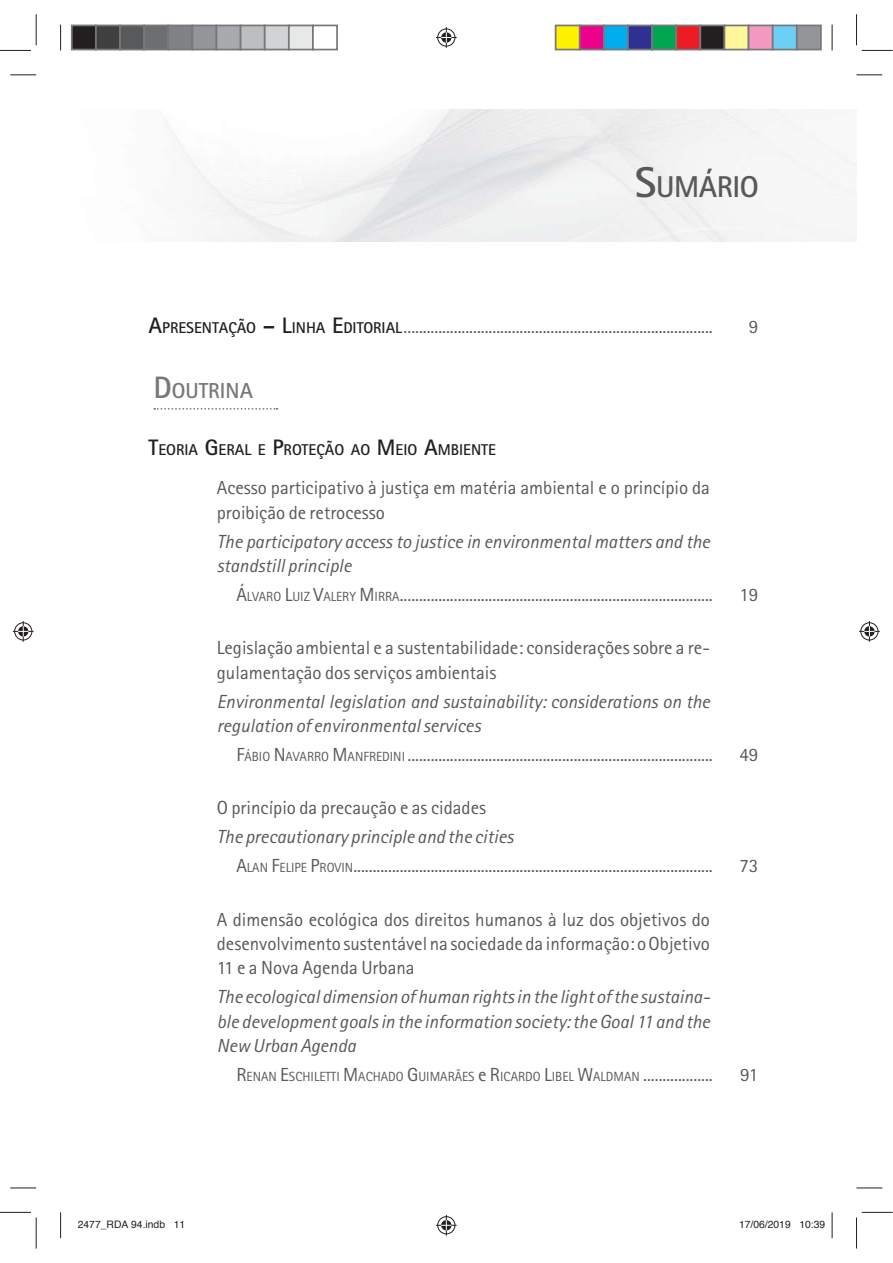
<style>
.page{position:relative;width:893px;height:1263px;background:#fff}
.page>*{position:absolute;margin:0;border:0;box-sizing:border-box;transform-origin:0 0}
.t1{font:700 30.15px "Rotis Sans Serif Std";letter-spacing:-.015em;color:#58595b}
.t2{font:700 21.75px "Rotis Sans Serif Std";color:#77787b}
.t3{font:18.9px/28.3px "Rotis Sans Serif Std";color:#58595b}
.t4{font:18.9px/24.3px "Rotis Sans Serif Std";color:#58595b}
.t5{font:italic 18.9px/24.3px "Rotis Sans Serif Std";color:#58595b}
.t6{font:700 15.6px "Rotis Sans Serif Std";color:#231f20}
.t7{font:13.2px "Rotis Sans Serif Std";color:#58595b}
.t8{font:10.35px "Helvetica";color:#231f20}
.s1{font-size:43.05px}
.s2{font-weight:700;font-size:22.35px;color:#231f20}
.s3{font-weight:700;font-size:15.6px;color:#231f20}
.s4{font-size:31.05px}
.s5{font-size:22.35px}
.s6{font-size:13.2px}
.s7{font-style:italic}
.s8{font-size:18.9px}
</style>
<div class="page">
<svg style="left:154px;top:408px;width:123px;height:2px"></svg>
<svg style="left:10px;top:75px;width:26px;height:1px"></svg>
<svg style="left:856px;top:75px;width:26px;height:1px"></svg>
<svg style="left:10px;top:1188px;width:26px;height:1px"></svg>
<svg style="left:856px;top:1188px;width:26px;height:1px"></svg>
<svg style="left:60px;top:25px;width:1px;height:25px"></svg>
<svg style="left:60px;top:1212px;width:1px;height:26px"></svg>
<svg style="left:832px;top:25px;width:1px;height:25px"></svg>
<svg style="left:832px;top:1212px;width:1px;height:26px"></svg>
<hr style="left:0;top:50px;width:31px;height:1px;background:#231f20">
<hr style="left:862px;top:50px;width:31px;height:1px;background:#231f20">
<hr style="left:0;top:1212px;width:31px;height:1px;background:#231f20">
<hr style="left:862px;top:1212px;width:31px;height:1px;background:#231f20">
<hr style="left:36px;top:14px;width:1px;height:31px;background:#231f20">
<hr style="left:36px;top:1218px;width:1px;height:31px;background:#231f20">
<hr style="left:856px;top:14px;width:1px;height:31px;background:#231f20">
<hr style="left:856px;top:1218px;width:1px;height:31px;background:#231f20">
<svg style="left:436px;top:27px;width:21px;height:21px"></svg>
<svg style="left:436px;top:1215px;width:21px;height:21px"></svg>
<svg style="left:13px;top:621px;width:21px;height:21px"></svg>
<svg style="left:859px;top:621px;width:21px;height:21px"></svg>
<div style="left:72px;top:25px;width:24px;height:25px;background:#231f20"></div>
<div style="left:71px;top:25px;width:26px;height:25px;border:2px solid #77787b"></div>
<div style="left:96px;top:25px;width:24px;height:25px;background:#404041"></div>
<div style="left:95px;top:25px;width:26px;height:25px;border:2px solid #77787b"></div>
<div style="left:120px;top:25px;width:24px;height:25px;background:#58595b"></div>
<div style="left:119px;top:25px;width:26px;height:25px;border:2px solid #77787b"></div>
<div style="left:144px;top:25px;width:24px;height:25px;background:#6d6e70"></div>
<div style="left:143px;top:25px;width:26px;height:25px;border:2px solid #77787b"></div>
<div style="left:168px;top:25px;width:24px;height:25px;background:#808285"></div>
<div style="left:192px;top:25px;width:24px;height:25px;background:#939598"></div>
<div style="left:191px;top:25px;width:26px;height:25px;border:2px solid #77787b"></div>
<div style="left:216px;top:25px;width:25px;height:25px;background:#a7a9ac"></div>
<div style="left:216px;top:25px;width:25px;height:25px;border:2px solid #77787b"></div>
<div style="left:241px;top:25px;width:24px;height:25px;background:#bcbec0"></div>
<div style="left:240px;top:25px;width:26px;height:25px;border:2px solid #77787b"></div>
<div style="left:265px;top:25px;width:24px;height:25px;background:#d1d3d4"></div>
<div style="left:264px;top:25px;width:26px;height:25px;border:2px solid #77787b"></div>
<div style="left:289px;top:25px;width:24px;height:25px;background:#e7e8e8"></div>
<div style="left:288px;top:25px;width:26px;height:25px;border:2px solid #77787b"></div>
<div style="left:312px;top:25px;width:26px;height:25px;border:2px solid #77787b"></div>
<div style="left:556px;top:25px;width:24px;height:25px;background:#fff200"></div>
<div style="left:555px;top:25px;width:25px;height:25px;border:2px solid #77787b"></div>
<div style="left:580px;top:25px;width:24px;height:25px;background:#ec008c"></div>
<div style="left:579px;top:25px;width:26px;height:25px;border:2px solid #77787b"></div>
<div style="left:604px;top:25px;width:24px;height:25px;background:#00aeef"></div>
<div style="left:603px;top:25px;width:26px;height:25px;border:2px solid #77787b"></div>
<div style="left:628px;top:25px;width:24px;height:25px;background:#2e3092"></div>
<div style="left:627px;top:25px;width:26px;height:25px;border:2px solid #77787b"></div>
<div style="left:652px;top:25px;width:24px;height:25px;background:#00a650"></div>
<div style="left:651px;top:25px;width:26px;height:25px;border:2px solid #77787b"></div>
<div style="left:676px;top:25px;width:24px;height:25px;background:#ed1c24"></div>
<div style="left:675px;top:25px;width:26px;height:25px;border:2px solid #77787b"></div>
<div style="left:700px;top:25px;width:24px;height:25px;background:#231f20"></div>
<div style="left:699px;top:25px;width:26px;height:25px;border:2px solid #77787b"></div>
<div style="left:724px;top:25px;width:24px;height:25px;background:#fff799"></div>
<div style="left:723px;top:25px;width:26px;height:25px;border:2px solid #77787b"></div>
<div style="left:748px;top:25px;width:25px;height:25px;background:#f49ac1"></div>
<div style="left:748px;top:25px;width:25px;height:25px;border:2px solid #77787b"></div>
<div style="left:773px;top:25px;width:24px;height:25px;background:#6dcff6"></div>
<div style="left:772px;top:25px;width:26px;height:25px;border:2px solid #77787b"></div>
<div style="left:797px;top:25px;width:24px;height:25px;background:#939598"></div>
<div style="left:796px;top:25px;width:26px;height:25px;border:2px solid #77787b"></div>
<h1 class="t1" style="left:635px;top:169px;width:125px"><span class="s1">S</span>UMÁRIO</h1>
<p class="t3" style="left:148px;top:312px;width:566px"><span class="s2">A</span><span class="s3">PRESENTAÇÃO</span> <span class="s2">– L</span><span class="s3">INHA</span> <span class="s2">E</span><span class="s3">DITORIAL</span> ................................................................................</p>
<p class="t3" style="left:749px;top:312px;width:11px">9</p>
<p class="t2" style="left:153px;top:378px;width:101px"><span class="s4">D</span>OUTRINA</p>
<p class="t6" style="left:148px;top:441px;width:349px"><span class="s5">T</span>EORIA <span class="s5">G</span>ERAL E <span class="s5">P</span>ROTEÇÃO AO <span class="s5">M</span>EIO <span class="s5">A</span>MBIENTE</p>
<p class="t4" style="left:217px;top:477px;width:495px">Acesso participativo à justiça em matéria ambiental e o princípio da proibição de retrocesso</p>
<p class="t5" style="left:217px;top:531px;width:495px">The participatory access to justice in environmental matters and the standstill principle</p>
<p class="t3" style="left:236px;top:580px;width:478px">Á<span class="s6">LVARO</span> L<span class="s6">UIZ</span> V<span class="s6">ALERY</span> M<span class="s6">IRRA</span>.................................................................................</p>
<p class="t3" style="left:739px;top:580px;width:20px">19</p>
<p class="t4" style="left:217px;top:637px;width:495px">Legislação ambiental e a sustentabilidade: considerações sobre a re&shy;gulamentação dos serviços ambientais</p>
<p class="t5" style="left:217px;top:691px;width:495px">Environmental legislation and sustainability: considerations on the regulation of environmental services</p>
<p class="t3" style="left:236px;top:740px;width:478px">F<span class="s6">ÁBIO</span> N<span class="s6">AVARRO</span> M<span class="s6">ANFREDINI</span> ...............................................................................</p>
<p class="t3" style="left:739px;top:740px;width:20px">49</p>
<p class="t4" style="left:217px;top:797px;width:271px">O princípio da precaução e as cidades</p>
<p class="t3" style="left:236px;top:823px;width:478px;text-indent:-20px"><span class="s7">The precautionary principle and the cities<br></span>A<span class="s6">LAN</span> F<span class="s6">ELIPE</span> P<span class="s6">ROVIN</span>.............................................................................................</p>
<p class="t3" style="left:739px;top:851px;width:20px">73</p>
<p class="t4" style="left:217px;top:908px;width:495px;text-align:justify">A dimensão ecológica dos direitos humanos à luz dos objetivos do desenvolvimento sustentável na sociedade da informação: o Objetivo 11 e a Nova Agenda Urbana</p>
<p class="t5" style="left:217px;top:986px;width:495px;text-align:justify">The ecological dimension of human rights in the light of the sustaina&shy;ble development goals in the information society: the Goal 11 and the New Urban Agenda</p>
<p class="t7" style="left:236px;top:1068px;width:478px"><span class="s8">R</span>ENAN <span class="s8">E</span>SCHILETTI <span class="s8">M</span>ACHADO <span class="s8">G</span>UIMARÃES <span class="s8">e</span> <span class="s8">R</span>ICARDO <span class="s8">L</span>IBEL <span class="s8">W</span>ALDMAN <span class="s8">..................</span></p>
<p class="t3" style="left:740px;top:1060px;width:20px">91</p>
<p class="t8" style="left:78px;top:1220px;width:109px">2477_RDA 94.indb 11</p>
<p class="t8" style="left:739px;top:1220px;width:88px">17/06/2019 10:39</p>
</div>
